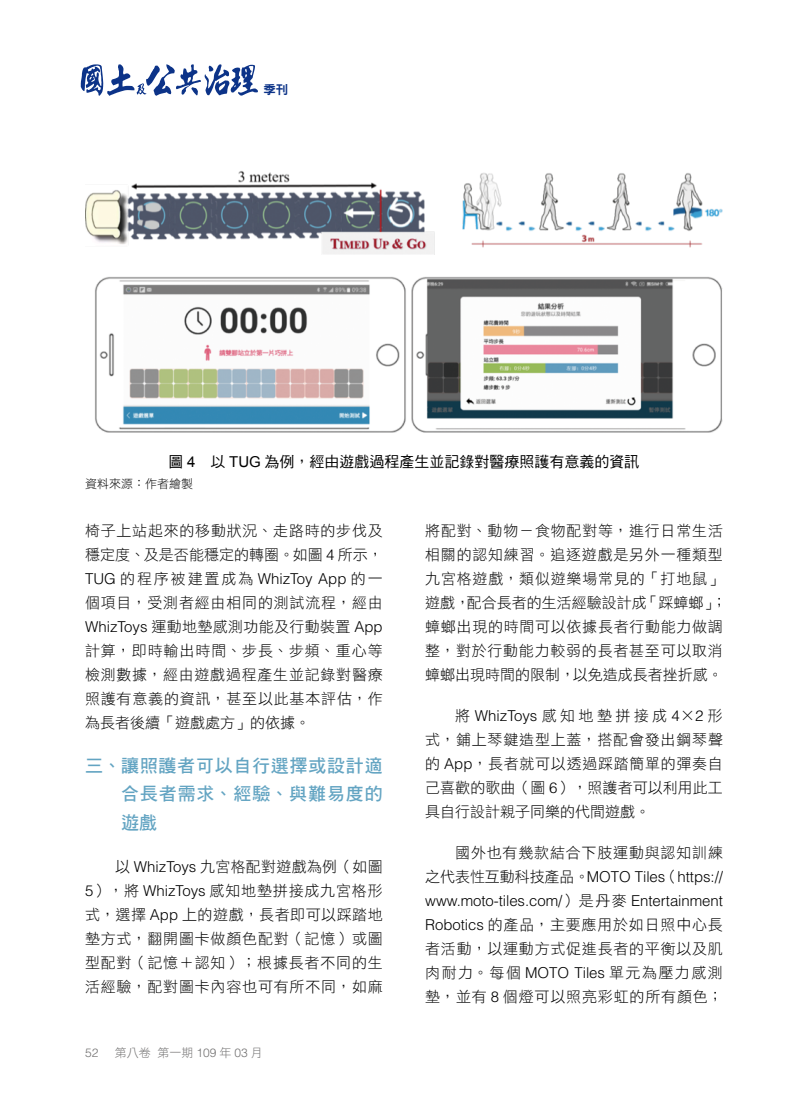
<style>
.page{position:relative;width:808px;height:1106px;background:#fff}
.page>*{position:absolute;margin:0;border:0;box-sizing:border-box;transform-origin:0 0}
.t1{font:18px/28.5px "DF Hei Std W7";letter-spacing:.04em;color:#63a4c2;text-align:justify}
.t2{font:15px/24px "DF Hei Std W3";letter-spacing:.05em;color:#000;text-align:justify}
.t3{font:300 15px/24px "Helvetica LT Std";letter-spacing:-.005em;color:#000}
.t4{font:15px "DF Hei Std W5";color:#000}
.t5{font:12.45px "DF Hei Std W9";color:#0c3388}
.t6{font:12px "DF Hei Std W3";color:#727171}
.t7{font:12px "DF Hei Std W3";color:#000}
.t8{font:300 12px "Helvetica LT Std";color:#727171}
.s1{font-family:"Arial"}
.s2{font-family:"Helvetica LT Std";font-weight:300}
.s3{font-family:"DF Hei Std W3";font-weight:400}
</style>
<div class="page">
<svg style="left:81px;top:64px;width:177px;height:32px"></svg>
<img style="left:85px;top:171px;width:638px;height:83px">
<img style="left:95px;top:277px;width:628px;height:155px">
<p class="t5" style="left:263px;top:83px;width:26px">季刊</p>
<p class="t4" style="left:169px;top:453px;width:472px">圖 <span class="s1">4</span>　以 <span class="s1">TUG</span> 為例，經由遊戲過程產生並記錄對醫療照護有意義的資訊</p>
<p class="t7" style="left:85px;top:477px;width:109px">資料來源：作者繪製</p>
<p class="t2" style="left:85px;top:518px;width:299px">椅子上站起來的移動狀況、走路時的步伐及穩定度、及是否能穩定的轉圈。如圖 <span class="s2">4</span> 所示，</p>
<p class="t3" style="left:85px;top:566px;width:299px">TUG <span class="s3">的程序被建置成為</span> WhizToy App <span class="s3">的一</span></p>
<p class="t2" style="left:85px;top:590px;width:299px">個項目，受測者經由相同的測試流程，經由<span class="s2">WhizToys</span> 運動地墊感測功能及行動裝置 <span class="s2">App</span>計算，即時輸出時間、步長、步頻、重心等檢測數據，經由遊戲過程產生並記錄對醫療照護有意義的資訊，甚至以此基本評估，作為長者後續「遊戲處方」的依據。</p>
<p class="t1" style="left:121px;top:751px;width:263px;text-indent:-36px">三、讓照護者可以自行選擇或設計適合長者需求、經驗、與難易度的遊戲</p>
<p class="t2" style="left:85px;top:854px;width:299px;text-indent:30px">以 <span class="s2">WhizToys</span> 九宮格配對遊戲為例（如圖<span class="s2">5</span>），將 <span class="s2">WhizToys</span> 感知地墊拼接成九宮格形式，選擇 <span class="s2">App</span> 上的遊戲，長者即可以踩踏地墊方式，翻開圖卡做顏色配對（記憶）或圖型配對（記憶＋認知）；根據長者不同的生活經驗，配對圖卡內容也可有所不同，如麻</p>
<p class="t8" style="left:85px;top:1045px;width:15px">52</p>
<p class="t6" style="left:115px;top:1046px;width:149px">第八卷 第一期 <span class="s2">109</span> 年 <span class="s2">03</span> 月</p>
<p class="t2" style="left:425px;top:518px;width:303px;text-align:left">將配對、動物－食物配對等，進行日常生活相關的認知練習。追逐遊戲是另外一種類型九宮格遊戲，類似遊樂場常見的「打地鼠」遊戲，配合長者的生活經驗設計成「踩蟑螂」；蟑螂出現的時間可以依據長者行動能力做調整，對於行動能力較弱的長者甚至可以取消蟑螂出現時間的限制，以免造成長者挫折感。</p>
<p class="t2" style="left:425px;top:703px;width:299px;text-indent:30px">將<span class="s2">WhizToys</span>感知地墊拼接成<span class="s2">4</span>×<span class="s2">2</span>形式，鋪上琴鍵造型上蓋，搭配會發出鋼琴聲的 <span class="s2">App</span>，長者就可以透過踩踏簡單的彈奏自己喜歡的歌曲（圖 <span class="s2">6</span>），照護者可以利用此工具自行設計親子同樂的代間遊戲。</p>
<p class="t2" style="left:455px;top:840px;width:269px">國外也有幾款結合下肢運動與認知訓練</p>
<p class="t3" style="left:425px;top:864px;width:299px"><span class="s3">之代表性互動科技產品。</span>MOTO Tiles<span class="s3">（</span>https:// www.moto-tiles.com/<span class="s3">）是丹麥</span> Entertainment</p>
<p class="t2" style="left:425px;top:912px;width:299px"><span class="s2">Robotics</span> 的產品，主要應用於如日照中心長者活動，以運動方式促進長者的平衡以及肌肉耐力。每個 <span class="s2">MOTO Tiles</span> 單元為壓力感測墊，並有 <span class="s2">8</span> 個燈可以照亮彩虹的所有顏色；</p>
</div>
